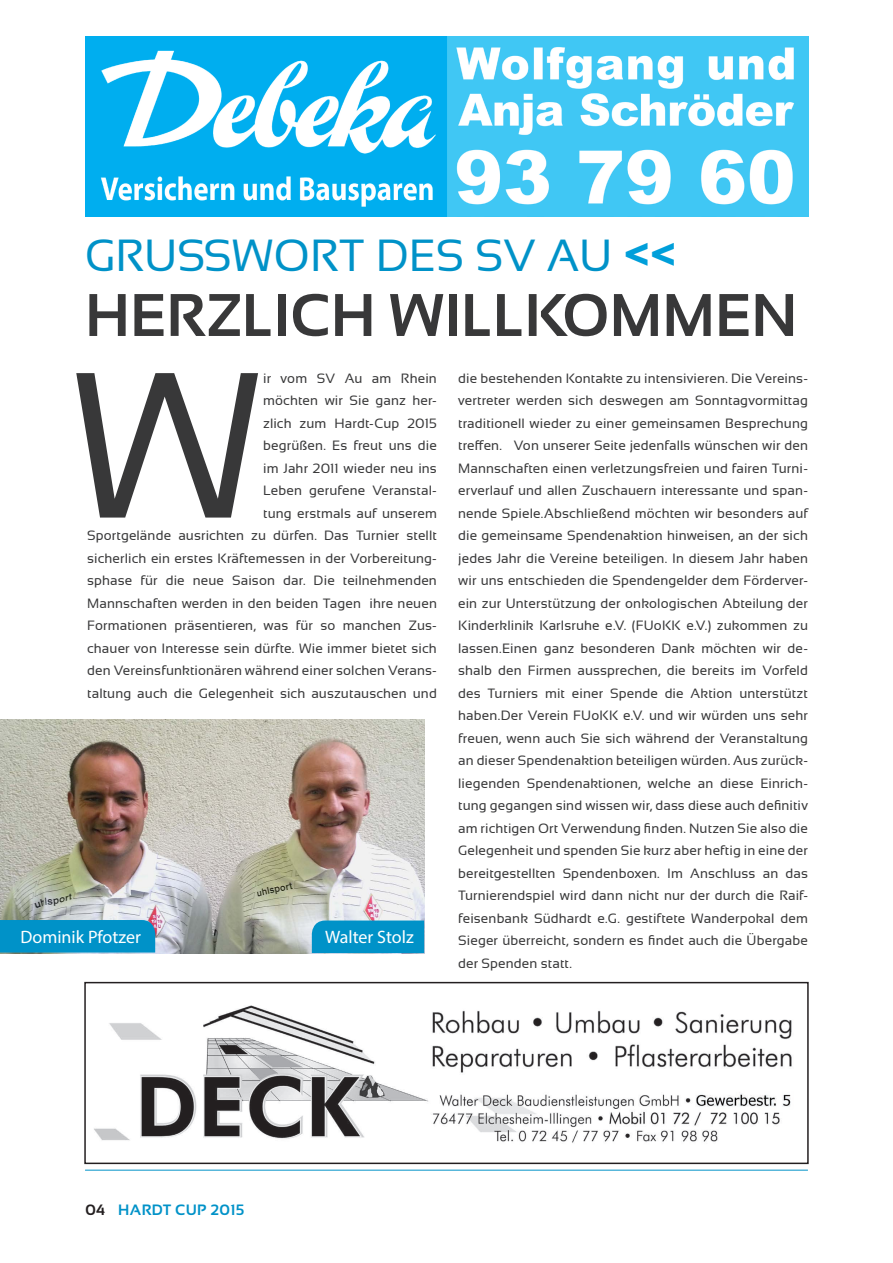
<style>
.page{position:relative;width:893px;height:1263px;background:#fff}
.page>*{position:absolute;margin:0;border:0;box-sizing:border-box;transform-origin:0 0}
.t1{font:206.85px "Sansation";color:#383839}
.t2{font:700 60px "Sansation";color:#383839}
.t3{font:45px "Sansation";color:#0092c8}
.t4{font:18px "Myriad Pro";color:#fff}
.t5{font:700 15px "Sansation";letter-spacing:.025em;color:#0092c8}
.t6{font:13.5px/22.5px "Sansation";letter-spacing:.01em;color:#383839;text-align:right}
.s1{font-weight:700;font-size:49.5px;color:#009fda}
.s2{color:#231f20}
</style>
<div class="page">
<hr style="left:85px;top:1170px;width:723px;height:1px;background:#0092c8">
<img style="left:0;top:719px;width:424px;height:234px">
<div style="left:0;top:920px;width:155px;height:32px;background:#0092c8"></div>
<div style="left:312px;top:920px;width:112px;height:33px;background:#0092c8"></div>
<img style="left:86px;top:36px;width:722px;height:181px">
<img style="left:94px;top:1005px;width:698px;height:138px">
<div style="left:84px;top:982px;width:725px;height:182px;border:2px solid #231f20"></div>
<h3 class="t3" style="left:85px;top:231px;width:593px">grusswort des sv au <span class="s1">&lt;&lt;</span></h3>
<h2 class="t2" style="left:85px;top:282px;width:714px">HERZLICH WILLKOMMEN</h2>
<h1 class="t1" style="left:71px;top:330px;width:183px">W</h1>
<p class="t6" style="left:263px;top:367px;width:64px">ir vom SV</p>
<p class="t6" style="left:87px;top:367px;width:351px">Au am Rhein<br>möchten wir Sie ganz her-<br>zlich zum Hardt-Cup 2015<br>begrüßen. Es freut uns die<br>im Jahr 2011 wieder neu ins<br>Leben gerufene Veranstal-<br>tung erstmals auf unserem<br>Sportgelände ausrichten zu dürfen. Das Turnier stellt sicherlich ein erstes Kräftemessen in der Vorbereitung&shy;sphase für die neue Saison dar. Die teilnehmenden Mannschaften werden in den beiden Tagen ihre neuen Formationen präsentieren, was für so manchen Zus&shy;chauer von Interesse sein dürfte. Wie immer bietet sich den Vereinsfunktionären während einer solchen Verans&shy;taltung auch die Gelegenheit sich auszutauschen und</p>
<p class="t6" style="left:458px;top:367px;width:351px;text-align:justify">die bestehenden Kontakte zu intensivieren. Die Vereins&shy;vertreter werden sich deswegen am Sonntagvormittag traditionell wieder zu einer gemeinsamen Besprechung treffen. Von unserer Seite jedenfalls wünschen wir den Mannschaften einen verletzungsfreien und fairen Turni&shy;erverlauf und allen Zuschauern interessante und span&shy;nende Spiele.Abschließend möchten wir besonders auf die gemeinsame Spendenaktion hinweisen, an der sich jedes Jahr die Vereine beteiligen. In diesem Jahr haben wir uns entschieden die Spendengelder dem Förderver&shy;ein zur Unterstützung der onkologischen Abteilung der Kinderklinik Karlsruhe e.V. (FUoKK e.V.) zukommen zu lassen.Einen ganz besonderen Dank möchten wir de&shy;shalb den Firmen aussprechen, die bereits im Vorfeld des Turniers mit einer Spende die Aktion unterstützt haben.Der Verein FUoKK e.V. und wir würden uns sehr freuen, wenn auch Sie sich während der Veranstaltung an dieser Spendenaktion beteiligen würden. Aus zurück&shy;liegenden Spendenaktionen, welche an diese Einrich&shy;tung gegangen sind wissen wir, dass diese auch definitiv am richtigen Ort Verwendung finden. Nutzen Sie also die Gelegenheit und spenden Sie kurz aber heftig in eine der bereitgestellten Spendenboxen. I m Anschluss an das Turnierendspiel wird dann nicht nur der durch die Raif&shy;feisenbank Südhardt e.G. gestiftete Wanderpokal dem Sieger überreicht, sondern es findet auch die Übergabe der Spenden statt.</p>
<h3 class="t4" style="left:20px;top:926px;width:122px">Dominik Pfotzer</h3>
<h3 class="t4" style="left:325px;top:925px;width:90px">Walter Stolz</h3>
<p class="t5" style="left:86px;top:1201px;width:160px"><span class="s2">04</span> HARDT CUP 2015</p>
</div>
